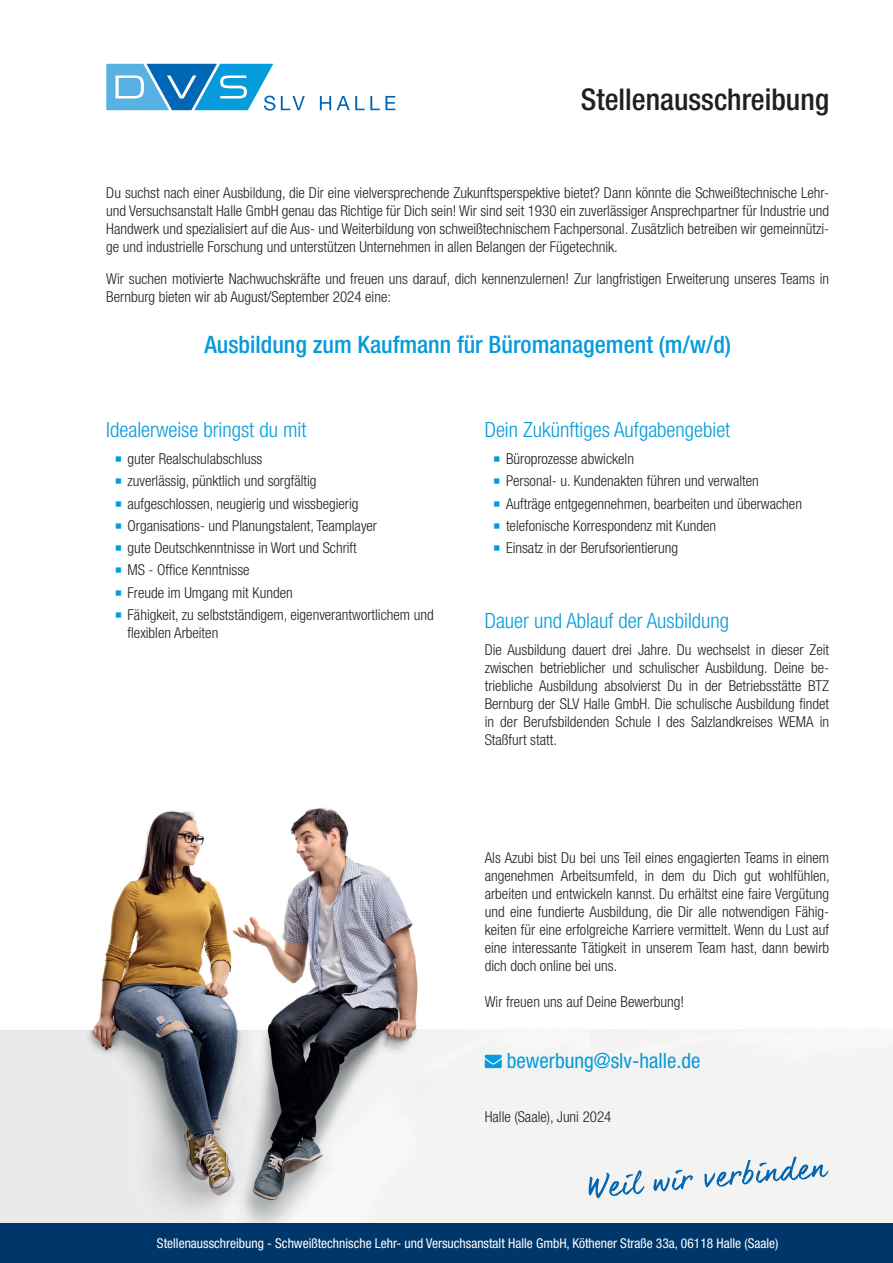
<style>
.page{position:relative;width:893px;height:1263px;background:#fff}
.page>*{position:absolute;margin:0;border:0;box-sizing:border-box;transform-origin:0 0}
.t1{font:500 condensed 30px "Helvetica Neue LT Std";color:#231f20}
.t2{font:500 condensed 24px "Helvetica Neue LT Std";color:#069bda}
.t3{font:300 condensed 21px "Helvetica Neue LT Std";color:#069bda}
.t4{font:condensed 21px "Helvetica Neue LT Std";color:#069bda}
.t5{font:300 condensed 15px/18px "Helvetica Neue LT Std";color:#231f20;text-align:justify}
.t6{font:condensed 13.5px "Helvetica Neue LT Std";color:#fff}
</style>
<div class="page">
<img style="left:0;top:808px;width:589px;height:415px">
<svg style="left:106px;top:64px;width:169px;height:47px"></svg>
<svg style="left:281px;top:96px;width:24px;height:14px"></svg>
<svg style="left:320px;top:96px;width:11px;height:14px"></svg>
<svg style="left:337px;top:96px;width:58px;height:14px"></svg>
<div style="left:0;top:1223px;width:893px;height:40px;background:#00376b"></div>
<svg style="left:588px;top:1170px;width:56px;height:28px"></svg>
<svg style="left:653px;top:1170px;width:40px;height:21px"></svg>
<svg style="left:704px;top:1156px;width:125px;height:32px"></svg>
<svg style="left:485px;top:1055px;width:17px;height:13px"></svg>
<h1 class="t1" style="left:581px;top:81px;width:250px">Stellenausschreibung</h1>
<p class="t5" style="left:106px;top:183px;width:724px">Du suchst nach einer Ausbildung, die Dir eine vielversprechende Zukunftsperspektive bietet? Dann könnte die Schweißtechnische Lehr&shy;und Versuchsanstalt Halle GmbH genau das Richtige für Dich sein! Wir sind seit 1930 ein zuverlässiger Ansprechpartner für Industrie und Handwerk und spezialisiert auf die Aus- und Weiterbildung von schweißtechnischem Fachpersonal. Zusätzlich betreiben wir gemeinnützi&shy;ge und industrielle Forschung und unterstützen Unternehmen in allen Belangen der Fügetechnik.</p>
<p class="t5" style="left:106px;top:269px;width:724px">Wir suchen motivierte Nachwuchskräfte und freuen uns darauf, dich kennenzulernen! Zur langfristigen Erweiterung unseres Teams in<br>Bernburg bieten wir ab August/September 2024 eine:</p>
<h2 class="t2" style="left:204px;top:331px;width:528px">Ausbildung zum Kaufmann für Büromanagement (m/w/d)</h2>
<h3 class="t3" style="left:106px;top:418px;width:202px">Idealerweise bringst du mit</h3>
<p class="t5" style="left:128px;top:447px;width:308px;line-height:22.2px;text-align:left">guter Realschulabschluss<br>zuverlässig, pünktlich und sorgfältig<br>aufgeschlossen, neugierig und wissbegierig Organisations- und Planungstalent, Teamplayer<br>gute Deutschkenntnisse in Wort und Schrift<br>MS - Office Kenntnisse<br>Freude im Umgang mit Kunden<br>Fähigkeit, zu selbstständigem, eigenverantwortlichem und</p>
<p class="t5" style="left:128px;top:623px;width:92px">flexiblen Arbeiten</p>
<h3 class="t3" style="left:485px;top:418px;width:247px">Dein Zukünftiges Aufgabengebiet</h3>
<p class="t5" style="left:506px;top:447px;width:297px;line-height:22.2px;text-align:left">Büroprozesse abwickeln<br>Personal- u. Kundenakten führen und verwalten Aufträge entgegennehmen, bearbeiten und überwachen telefonische Korrespondenz mit Kunden<br>Einsatz in der Berufsorientierung</p>
<h3 class="t3" style="left:485px;top:609px;width:246px">Dauer und Ablauf der Ausbildung</h3>
<p class="t5" style="left:485px;top:640px;width:346px">Die Ausbildung dauert drei Jahre. Du wechselst in dieser Zeit zwischen betrieblicher und schulischer Ausbildung. Deine be&shy;triebliche Ausbildung absolvierst Du in der Betriebsstätte BTZ Bernburg der SLV Halle GmbH. Die schulische Ausbildung findet in der Berufsbildenden Schule I des Salzlandkreises WEMA in Staßfurt statt.</p>
<p class="t5" style="left:485px;top:848px;width:346px">Als Azubi bist Du bei uns Teil eines engagierten Teams in einem angenehmen Arbeitsumfeld, in dem du Dich gut wohlfühlen, arbeiten und entwickeln kannst. Du erhältst eine faire Vergütung und eine fundierte Ausbildung, die Dir alle notwendigen Fähig&shy;keiten für eine erfolgreiche Karriere vermittelt. Wenn du Lust auf eine interessante Tätigkeit in unserem Team hast, dann bewirb dich doch online bei uns.</p>
<p class="t5" style="left:485px;top:992px;width:201px">Wir freuen uns auf Deine Bewerbung!</p>
<h3 class="t4" style="left:507px;top:1048px;width:195px">bewerbung@slv-halle.de</h3>
<p class="t5" style="left:485px;top:1108px;width:128px">Halle (Saale), Juni 2024</p>
<p class="t6" style="left:157px;top:1236px;width:623px">Stellenausschreibung - Schweißtechnische Lehr- und Versuchsanstalt Halle GmbH, Köthener Straße 33a, 06118 Halle (Saale)</p>
</div>
